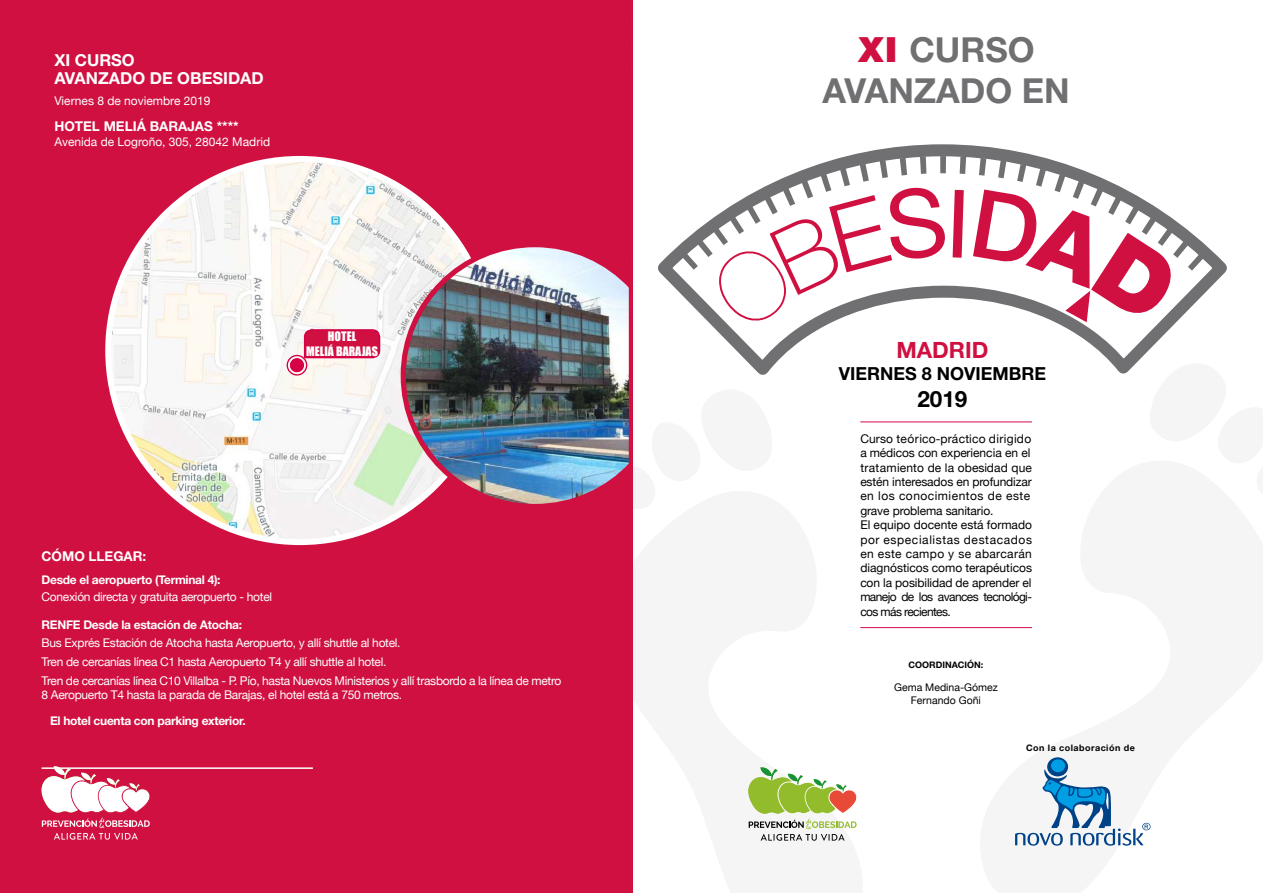
<style>
.page{position:relative;width:1263px;height:893px;background:#fff}
.page>*{position:absolute;margin:0;border:0;box-sizing:border-box;transform-origin:0 0}
.t1{font:700 34.5px/41.4px "Helvetica Neue LT Std";color:#707073;text-align:center}
.t2{font:700 22.5px "Helvetica Neue LT Std";color:#d01041}
.t3{font:700 22.5px "Helvetica Neue LT Std";color:#000}
.t4{font:700 18px "Helvetica Neue LT Std";color:#000}
.t5{font:700 16.5px/18px "Helvetica Neue LT Std";color:#fff}
.t6{font:700 13.5px "Helvetica Neue LT Std";color:#fff}
.t7{font:12px/14.4px "Helvetica Neue";color:#000}
.t8{font:12px/18.6px "Helvetica Neue";letter-spacing:-.025em;color:#fff}
.t9{font:700 12px "Helvetica Neue LT Std";letter-spacing:-.025em;color:#fff}
.t10{font:12px "Helvetica Neue";color:#fff}
.t11{font:12px/14.4px "Impact";color:#fff;text-align:center}
.t12{font:10.5px/12.6px "Helvetica Neue";color:#000;text-align:center}
.t13{font:700 9px "Helvetica Neue LT Std";letter-spacing:.05em;color:#000}
.t14{font:700 9px "Helvetica Neue LT Std";color:#000}
.s1{font-family:"Helvetica LT Std";font-weight:900;color:#d01041}
</style>
<div class="page">
<svg style="left:946px;top:144px;width:281px;height:217px"></svg>
<svg style="left:946px;top:156px;width:258px;height:115px"></svg>
<svg style="left:952px;top:190px;width:12px;height:68px"></svg>
<svg style="left:973px;top:190px;width:202px;height:132px"></svg>
<hr style="left:860px;top:627px;width:172px;height:1px;background:#d50c49">
<div style="left:0;top:0;width:632px;height:893px;background:#d01041"></div>
<img style="left:106px;top:157px;width:387px;height:386px;border-radius:193px">
<div style="left:290px;top:358px;width:14px;height:14px;background:#d60047;border-radius:50%"></div>
<div style="left:287px;top:355px;width:20px;height:21px;border:1px solid #d60047;border-radius:50%"></div>
<div style="left:290px;top:358px;width:14px;height:14px;border:4px solid #d60047;border-radius:50%"></div>
<img style="left:400px;top:245px;width:211px;height:261px">
<svg style="left:303px;top:328px;width:78px;height:31px"></svg>
<hr style="left:42px;top:767px;width:271px;height:2px;background:#fff">
<hr style="left:860px;top:422px;width:172px;height:1px;background:#d50c49">
<svg style="left:1047px;top:757px;width:21px;height:19px"></svg>
<div style="left:1051px;top:759px;width:14px;height:13px;background:#009fe3;border-radius:50%"></div>
<svg style="left:1015px;top:769px;width:135px;height:77px"></svg>
<svg style="left:42px;top:766px;width:108px;height:74px"></svg>
<svg style="left:611px;top:0;width:335px;height:893px"></svg>
<h3 class="t5" style="left:54px;top:51px;width:211px">XI CURSO<br>AVANZADO DE OBESIDAD</h3>
<p class="t10" style="left:54px;top:93px;width:158px">Viernes 8 de noviembre 2019</p>
<p class="t6" style="left:54px;top:118px;width:186px">HOTEL MELIÁ BARAJAS ****</p>
<p class="t10" style="left:54px;top:134px;width:217px">Avenida de Logroño, 305, 28042 Madrid</p>
<p class="t11" style="left:306px;top:329px;width:73px">HOTEL<br>MELIÁ BARAJAS</p>
<p class="t6" style="left:42px;top:548px;width:106px">CÓMO LLEGAR:</p>
<p class="t9" style="left:42px;top:572px;width:181px">Desde el aeropuerto (Terminal 4):</p>
<p class="t8" style="left:42px;top:587px;width:232px">Conexión directa y gratuita aeropuerto - hotel</p>
<p class="t9" style="left:42px;top:617px;width:202px">RENFE Desde la estación de Atocha:</p>
<p class="t8" style="left:42px;top:634px;width:521px">Bus Exprés Estación de Atocha hasta Aeropuerto, y allí shuttle al hotel.<br>Tren de cercanías línea C1 hasta Aeropuerto T4 y allí shuttle al hotel.<br>Tren de cercanías línea C10 Villalba - P. Pío, hasta Nuevos Ministerios y allí trasbordo a la línea de metro</p>
<p class="t8" style="left:42px;top:685px;width:362px">8 Aeropuerto T4 hasta la parada de Barajas, el hotel está a 750 metros.</p>
<p class="t9" style="left:50px;top:713px;width:197px">El hotel cuenta con parking exterior.</p>
<h1 class="t1" style="left:822px;top:28px;width:249px"><span class="s1">XI</span> CURSO<br>AVANZADO EN</h1>
<h2 class="t2" style="left:896px;top:336px;width:94px">MADRID</h2>
<h3 class="t4" style="left:839px;top:362px;width:209px">VIERNES 8 NOVIEMBRE</h3>
<h2 class="t3" style="left:917px;top:385px;width:52px">2019</h2>
<p class="t7" style="left:860px;top:431px;width:173px">Curso teórico-práctico dirigido a médicos con experiencia en el tratamiento de la obesidad que estén interesados en profundizar en los conocimientos de este grave problema sanitario.<br>El equipo docente está formado por especialistas destacados en este campo y se abarcarán diagnósticos como terapéuticos con la posibilidad de aprender el manejo de los avances tecnológi&shy;cos más recientes.</p>
<p class="t14" style="left:908px;top:659px;width:76px">COORDINACIÓN:</p>
<p class="t12" style="left:894px;top:681px;width:105px">Gema Medina-Gómez<br>Fernando Goñi</p>
<p class="t13" style="left:1026px;top:742px;width:110px">Con la colaboración de</p>
</div>
